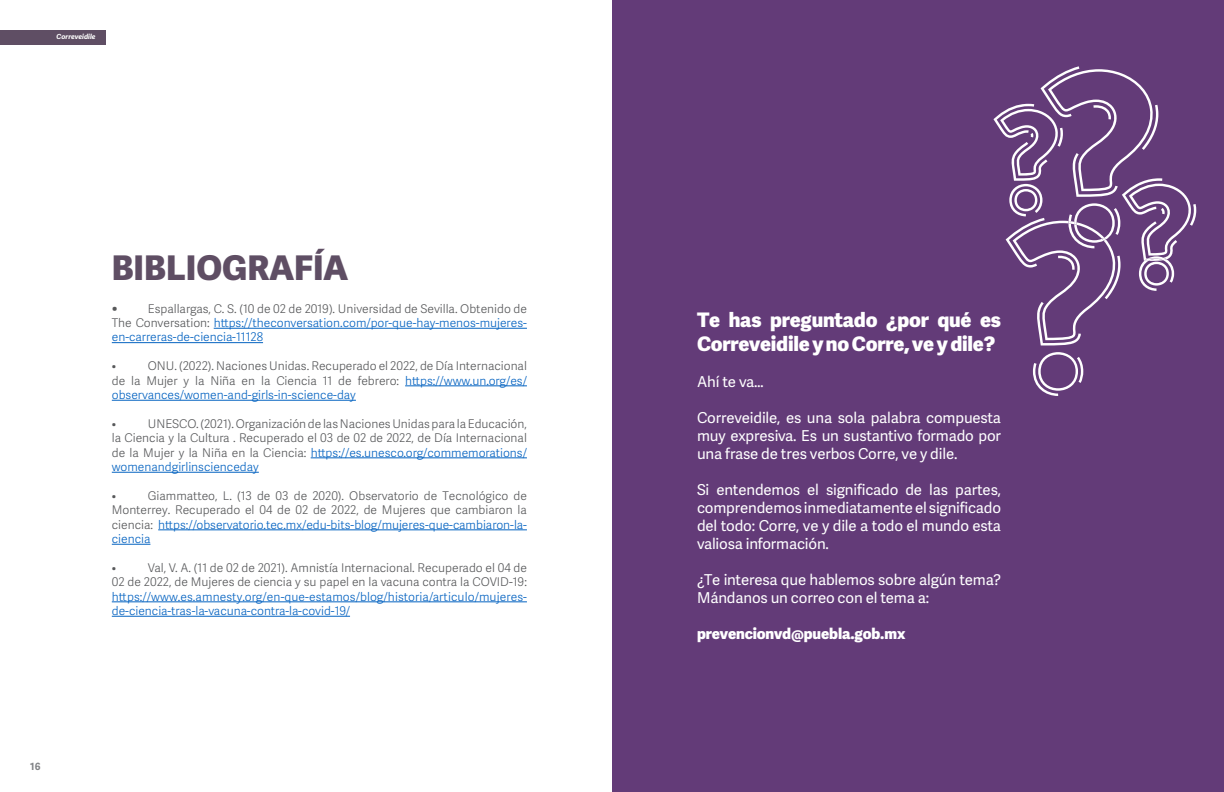
<style>
.page{position:relative;width:1224px;height:792px;background:#fff}
.page>*{position:absolute;margin:0;border:0;box-sizing:border-box;transform-origin:0 0}
.t1{font:800 34px "Adelle Sans";color:#5f4e64}
.t2{font:800 20px/24px "Adelle Sans";letter-spacing:-.01em;color:#fff}
.t3{font:15px/18px "Adelle Sans";letter-spacing:-.01em;color:#fff;text-align:justify}
.t4{font:800 15px "Adelle Sans";letter-spacing:-.01em;color:#fff}
.t5{font:300 12px/14.4px "Adelle Sans";color:#57585a;text-align:justify}
.t6{font:300 12px/14.4px "Adelle Sans";color:#0563c1;text-align:justify}
.t7{font:700 10px "Adelle Sans";color:#808285}
.t8{font:italic 700 7px "Adelle Sans";color:#fff}
.s1{font-weight:400;font-size:15px;color:#57585a}
.s2{color:#57585a}
.s3{color:#0563c1}
</style>
<div class="page">
<div style="left:0;top:30px;width:105px;height:15px;background:#5f4e64"></div>
<div style="left:612px;top:0;width:612px;height:792px;background:#633b78"></div>
<svg style="left:1033px;top:352px;width:50px;height:44px"></svg>
<svg style="left:993px;top:66px;width:203px;height:279px"></svg>
<hr style="left:214px;top:328px;width:313px;height:1px;background:#0563c1">
<hr style="left:112px;top:342px;width:151px;height:1px;background:#0563c1">
<hr style="left:405px;top:386px;width:122px;height:1px;background:#0563c1">
<hr style="left:112px;top:400px;width:244px;height:1px;background:#0563c1">
<hr style="left:311px;top:458px;width:216px;height:1px;background:#0563c1">
<hr style="left:112px;top:472px;width:147px;height:1px;background:#0563c1">
<hr style="left:158px;top:530px;width:369px;height:1px;background:#0563c1">
<hr style="left:112px;top:544px;width:38px;height:1px;background:#0563c1">
<hr style="left:112px;top:602px;width:415px;height:1px;background:#0563c1">
<hr style="left:112px;top:616px;width:238px;height:1px;background:#0563c1">
<p class="t8" style="left:57px;top:32px;width:41px">Correveidile</p>
<p class="t7" style="left:30px;top:759px;width:12px">16</p>
<p class="t1" style="left:112px;top:242px;width:238px">BIBLIOGRAFÍA</p>
<p class="t6" style="left:112px;top:301px;width:417px"><span class="s1">•</span> <span class="s2">Espallargas, C. S. (10 de 02 de 2019). Universidad de Sevilla. Obtenido de The Conversation:</span> https://theconversation.com/por-que-hay-menos-mujeres&shy;en-carreras-de-ciencia-11128</p>
<p class="t5" style="left:112px;top:358px;width:6px">•</p>
<p class="t5" style="left:112px;top:358px;width:417px;text-indent:36px">ONU. (2022). Naciones Unidas. Recuperado el 2022, de Día Internacional de la Mujer y la Niña en la Ciencia 11 de febrero: <span class="s3">https://www.un.org/es/ observances/women-and-girls-in-science-day</span></p>
<p class="t5" style="left:112px;top:416px;width:6px">•</p>
<p class="t5" style="left:112px;top:416px;width:417px;text-indent:36px">UNESCO. (2021). Organización de las Naciones Unidas para la Educación, la Ciencia y la Cultura . Recuperado el 03 de 02 de 2022, de Día Internacional de la Mujer y la Niña en la Ciencia: <span class="s3">https://es.unesco.org/commemorations/ womenandgirlinscienceday</span></p>
<p class="t5" style="left:112px;top:488px;width:6px">•</p>
<p class="t5" style="left:112px;top:488px;width:417px;text-indent:36px">Giammatteo, L. (13 de 03 de 2020). Observatorio de Tecnológico de Monterrey. Recuperado el 04 de 02 de 2022, de Mujeres que cambiaron la ciencia: <span class="s3">https://observatorio.tec.mx/edu-bits-blog/mujeres-que-cambiaron-la&shy;ciencia</span></p>
<p class="t5" style="left:112px;top:560px;width:6px">•</p>
<p class="t5" style="left:112px;top:560px;width:417px;text-indent:36px">Val, V. A. (11 de 02 de 2021). Amnistía Internacional. Recuperado el 04 de 02 de 2022, de Mujeres de ciencia y su papel en la vacuna contra la COVID-19: <span class="s3">https://www.es.amnesty.org/en-que-estamos/blog/historia/articulo/mujeres&shy;de-ciencia-tras-la-vacuna-contra-la-covid-19/</span></p>
<p class="t2" style="left:697px;top:307px;width:306px">Te has preguntado ¿por qué es<br>Correveidile y no Corre, ve y dile?</p>
<p class="t3" style="left:697px;top:372px;width:68px">Ahí te va…</p>
<p class="t3" style="left:697px;top:408px;width:306px">Correveidile, es una sola palabra compuesta muy expresiva. Es un sustantivo formado por una frase de tres verbos Corre, ve y dile.</p>
<p class="t3" style="left:697px;top:480px;width:306px">Si entendemos el significado de las partes, comprendemos inmediatamente el significado del todo: Corre, ve y dile a todo el mundo esta valiosa información.</p>
<p class="t3" style="left:697px;top:570px;width:306px">¿Te interesa que hablemos sobre algún tema?<br>Mándanos un correo con el tema a:</p>
<p class="t4" style="left:697px;top:622px;width:210px">prevencionvd@puebla.gob.mx</p>
</div>
